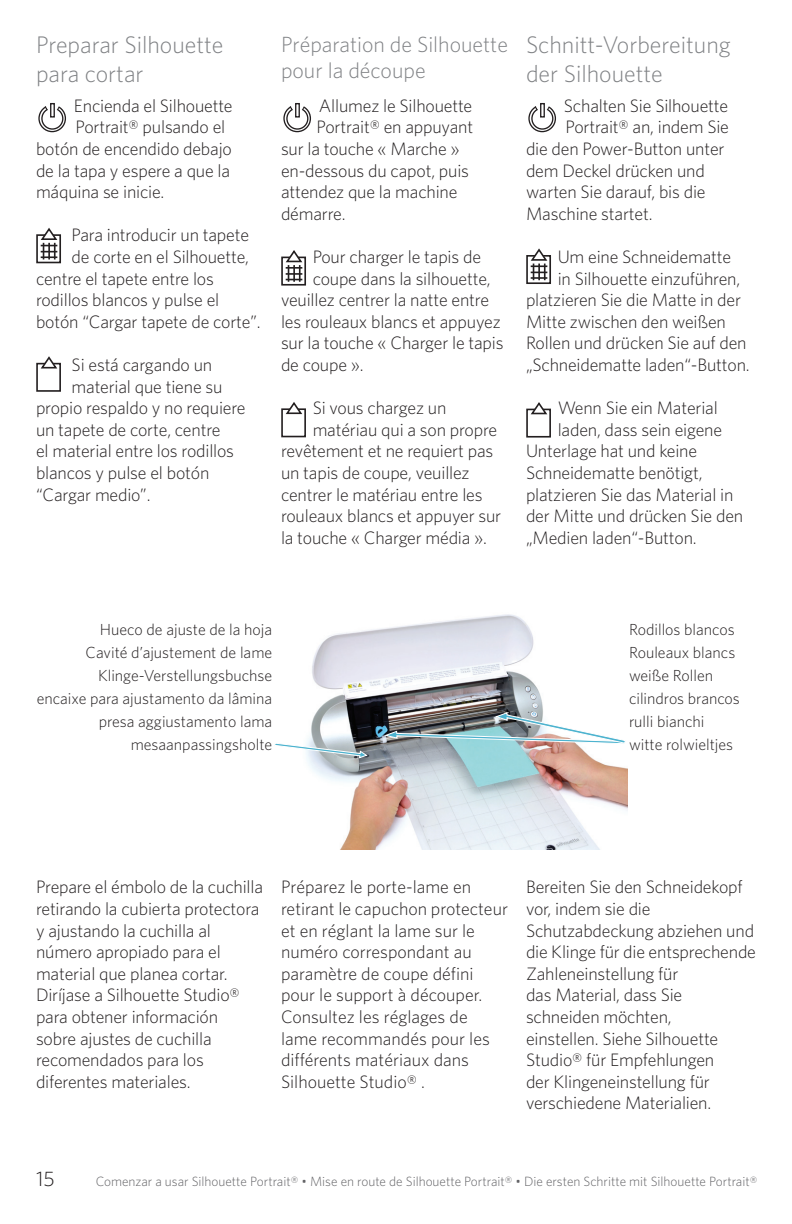
<style>
.page{position:relative;width:792px;height:1224px;background:#fff}
.page>*{position:absolute;margin:0;border:0;box-sizing:border-box;transform-origin:0 0}
.t1{font:300 24px/28.8px "Whitney";color:#808285}
.t2{font:300 22px/26.4px "Whitney";color:#808285}
.t3{font:300 21px "Whitney";color:#231f20}
.t4{font:300 18px/21.6px "Whitney";letter-spacing:-.01em;color:#231f20}
.t5{font:300 16px "Whitney";color:#231f20}
.t6{font:300 13.4px "Whitney";color:#636366}
</style>
<div class="page">
<img style="left:306px;top:614px;width:321px;height:235px">
<div style="left:38px;top:105px;width:28px;height:27px;border:1px solid #231f20;border-radius:50%"></div>
<div style="left:41px;top:107px;width:22px;height:23px;border:1px solid #231f20;border-radius:50%"></div>
<svg style="left:43px;top:105px;width:18px;height:11px"></svg>
<div style="left:50px;top:103px;width:5px;height:15px;border:1px solid #231f20"></div>
<div style="left:283px;top:105px;width:28px;height:27px;border:1px solid #231f20;border-radius:50%"></div>
<div style="left:286px;top:107px;width:22px;height:23px;border:1px solid #231f20;border-radius:50%"></div>
<svg style="left:288px;top:105px;width:18px;height:11px"></svg>
<div style="left:295px;top:103px;width:5px;height:15px;border:1px solid #231f20"></div>
<div style="left:528px;top:105px;width:28px;height:27px;border:1px solid #231f20;border-radius:50%"></div>
<div style="left:531px;top:107px;width:22px;height:23px;border:1px solid #231f20;border-radius:50%"></div>
<svg style="left:533px;top:105px;width:18px;height:11px"></svg>
<div style="left:540px;top:103px;width:5px;height:15px;border:1px solid #231f20"></div>
<div style="left:36px;top:234px;width:25px;height:29px;border:2px solid #231f20"></div>
<svg style="left:40px;top:228px;width:19px;height:32px"></svg>
<div style="left:281px;top:257px;width:25px;height:29px;border:2px solid #231f20"></div>
<svg style="left:285px;top:250px;width:19px;height:32px"></svg>
<div style="left:526px;top:255px;width:25px;height:29px;border:2px solid #231f20"></div>
<svg style="left:530px;top:248px;width:19px;height:32px"></svg>
<div style="left:36px;top:363px;width:25px;height:29px;border:2px solid #231f20"></div>
<svg style="left:40px;top:356px;width:19px;height:14px"></svg>
<div style="left:281px;top:408px;width:25px;height:29px;border:2px solid #231f20"></div>
<svg style="left:285px;top:402px;width:19px;height:14px"></svg>
<div style="left:526px;top:409px;width:25px;height:29px;border:2px solid #231f20"></div>
<svg style="left:530px;top:402px;width:19px;height:14px"></svg>
<svg style="left:275px;top:743px;width:93px;height:15px"></svg>
<img style="left:384px;top:712px;width:242px;height:32px">
<h1 class="t1" style="left:36px;top:30px;width:189px">Preparar Silhouette para cortar</h1>
<p class="t2" style="left:281px;top:31px;width:229px">Préparation de Silhouette pour la découpe</p>
<h1 class="t1" style="left:526px;top:30px;width:206px">Schnitt-Vorbereitung der Silhouette</h1>
<p class="t4" style="left:74px;top:95px;width:160px">Encienda el Silhouette</p>
<p class="t4" style="left:76px;top:116px;width:151px">Portrait® pulsando el</p>
<p class="t4" style="left:36px;top:138px;width:197px">botón de encendido debajo</p>
<p class="t4" style="left:36px;top:159px;width:196px">de la tapa y espere a que la</p>
<p class="t4" style="left:36px;top:181px;width:130px">máquina se inicie.</p>
<p class="t4" style="left:72px;top:224px;width:179px">Para introducir un tapete</p>
<p class="t4" style="left:72px;top:246px;width:179px">de corte en el Silhouette,</p>
<p class="t4" style="left:36px;top:267px;width:179px">centre el tapete entre los</p>
<p class="t4" style="left:36px;top:289px;width:185px">rodillos blancos y pulse el</p>
<p class="t4" style="left:36px;top:311px;width:226px">botón “Cargar tapete de corte”.</p>
<p class="t4" style="left:72px;top:354px;width:142px">Si está cargando un</p>
<p class="t4" style="left:72px;top:375px;width:152px">material que tiene su</p>
<p class="t4" style="left:36px;top:397px;width:211px">propio respaldo y no requiere</p>
<p class="t4" style="left:36px;top:419px;width:186px">un tapete de corte, centre</p>
<p class="t4" style="left:36px;top:440px;width:200px">el material entre los rodillos</p>
<p class="t4" style="left:36px;top:462px;width:175px">blancos y pulse el botón</p>
<p class="t4" style="left:36px;top:483px;width:116px">“Cargar medio”.</p>
<p class="t4" style="left:319px;top:95px;width:155px">Allumez le Silhouette</p>
<p class="t4" style="left:317px;top:116px;width:158px">Portrait® en appuyant</p>
<p class="t4" style="left:281px;top:138px;width:180px">sur la touche « Marche »</p>
<p class="t4" style="left:281px;top:159px;width:190px">en-dessous du capot, puis</p>
<p class="t4" style="left:281px;top:181px;width:178px">attendez que la machine</p>
<p class="t4" style="left:281px;top:203px;width:66px">démarre.</p>
<p class="t4" style="left:313px;top:246px;width:170px">Pour charger le tapis de</p>
<p class="t4" style="left:313px;top:267px;width:180px">coupe dans la silhouette,</p>
<p class="t4" style="left:281px;top:289px;width:210px">veuillez centrer la natte entre</p>
<p class="t4" style="left:281px;top:311px;width:221px">les rouleaux blancs et appuyez</p>
<p class="t4" style="left:281px;top:332px;width:224px">sur la touche « Charger le tapis</p>
<p class="t4" style="left:281px;top:354px;width:84px">de coupe ».</p>
<p class="t4" style="left:313px;top:397px;width:135px">Si vous chargez un</p>
<p class="t4" style="left:313px;top:419px;width:186px">matériau qui a son propre</p>
<p class="t4" style="left:281px;top:440px;width:214px">revêtement et ne requiert pas</p>
<p class="t4" style="left:281px;top:462px;width:190px">un tapis de coupe, veuillez</p>
<p class="t4" style="left:281px;top:483px;width:203px">centrer le matériau entre les</p>
<p class="t4" style="left:281px;top:505px;width:222px">rouleaux blancs et appuyer sur</p>
<p class="t4" style="left:281px;top:527px;width:207px">la touche « Charger média ».</p>
<p class="t4" style="left:564px;top:95px;width:166px">Schalten Sie Silhouette</p>
<p class="t4" style="left:566px;top:116px;width:165px">Portrait® an, indem Sie</p>
<p class="t4" style="left:526px;top:138px;width:200px">die den Power-Button unter</p>
<p class="t4" style="left:526px;top:159px;width:180px">dem Deckel drücken und</p>
<p class="t4" style="left:526px;top:181px;width:181px">warten Sie darauf, bis die</p>
<p class="t4" style="left:526px;top:203px;width:128px">Maschine startet.</p>
<p class="t4" style="left:558px;top:246px;width:175px">Um eine Schneidematte</p>
<p class="t4" style="left:558px;top:267px;width:184px">in Silhouette einzuführen,</p>
<p class="t4" style="left:526px;top:289px;width:217px">platzieren Sie die Matte in der</p>
<p class="t4" style="left:526px;top:311px;width:201px">Mitte zwischen den weißen</p>
<p class="t4" style="left:526px;top:332px;width:222px">Rollen und drücken Sie auf den</p>
<p class="t4" style="left:526px;top:354px;width:225px">„Schneidematte laden“-Button.</p>
<p class="t4" style="left:558px;top:397px;width:162px">Wenn Sie ein Material</p>
<p class="t4" style="left:558px;top:419px;width:166px">laden, dass sein eigene</p>
<p class="t4" style="left:526px;top:440px;width:173px">Unterlage hat und keine</p>
<p class="t4" style="left:526px;top:462px;width:178px">Schneidematte benötigt,</p>
<p class="t4" style="left:526px;top:483px;width:209px">platzieren Sie das Material in</p>
<p class="t4" style="left:526px;top:505px;width:219px">der Mitte und drücken Sie den</p>
<p class="t4" style="left:526px;top:527px;width:172px">„Medien laden“-Button.</p>
<p class="t5" style="left:100px;top:620px;width:174px">Hueco de ajuste de la hoja</p>
<p class="t5" style="left:629px;top:620px;width:107px">Rodillos blancos</p>
<p class="t5" style="left:98px;top:667px;width:176px">Klinge-Verstellungsbuchse</p>
<p class="t5" style="left:629px;top:667px;width:86px">weiße Rollen</p>
<p class="t5" style="left:99px;top:713px;width:175px">presa aggiustamento lama</p>
<p class="t5" style="left:629px;top:713px;width:77px">rulli bianchi</p>
<p class="t5" style="left:86px;top:643px;width:188px">Cavité d’ajustement de lame</p>
<p class="t5" style="left:629px;top:643px;width:108px">Rouleaux blancs</p>
<p class="t5" style="left:37px;top:690px;width:237px">encaixe para ajustamento da lâmina</p>
<p class="t5" style="left:629px;top:690px;width:112px">cilindros brancos</p>
<p class="t5" style="left:131px;top:736px;width:143px">mesaanpassingsholte</p>
<p class="t5" style="left:629px;top:736px;width:106px">witte rolwieltjes</p>
<p class="t4" style="left:36px;top:876px;width:228px">Prepare el émbolo de la cuchilla retirando la cubierta protectora y ajustando la cuchilla al número apropiado para el material que planea cortar.<br>Diríjase a Silhouette Studio® para obtener información<br>sobre ajustes de cuchilla recomendados para los diferentes materiales.</p>
<p class="t4" style="left:281px;top:876px;width:228px">Préparez le porte-lame en retirant le capuchon protecteur et en réglant la lame sur le numéro correspondant au paramètre de coupe défini pour le support à découper.<br>Consultez les réglages de lame recommandés pour les différents matériaux dans<br>Silhouette Studio® .</p>
<p class="t4" style="left:526px;top:876px;width:232px">Bereiten Sie den Schneidekopf vor, indem sie die<br>Schutzabdeckung abziehen und die Klinge für die entsprechende<br>Zahleneinstellung für<br>das Material, dass Sie schneiden möchten,<br>einstellen. Siehe Silhouette<br>Studio® für Empfehlungen<br>der Klingeneinstellung für verschiedene Materialien.</p>
<p class="t3" style="left:36px;top:1167px;width:20px">15</p>
<p class="t6" style="left:96px;top:1173px;width:663px">Comenzar a usar Silhouette Portrait® • Mise en route de Silhouette Portrait® • Die ersten Schritte mit Silhouette Portrait®</p>
</div>
